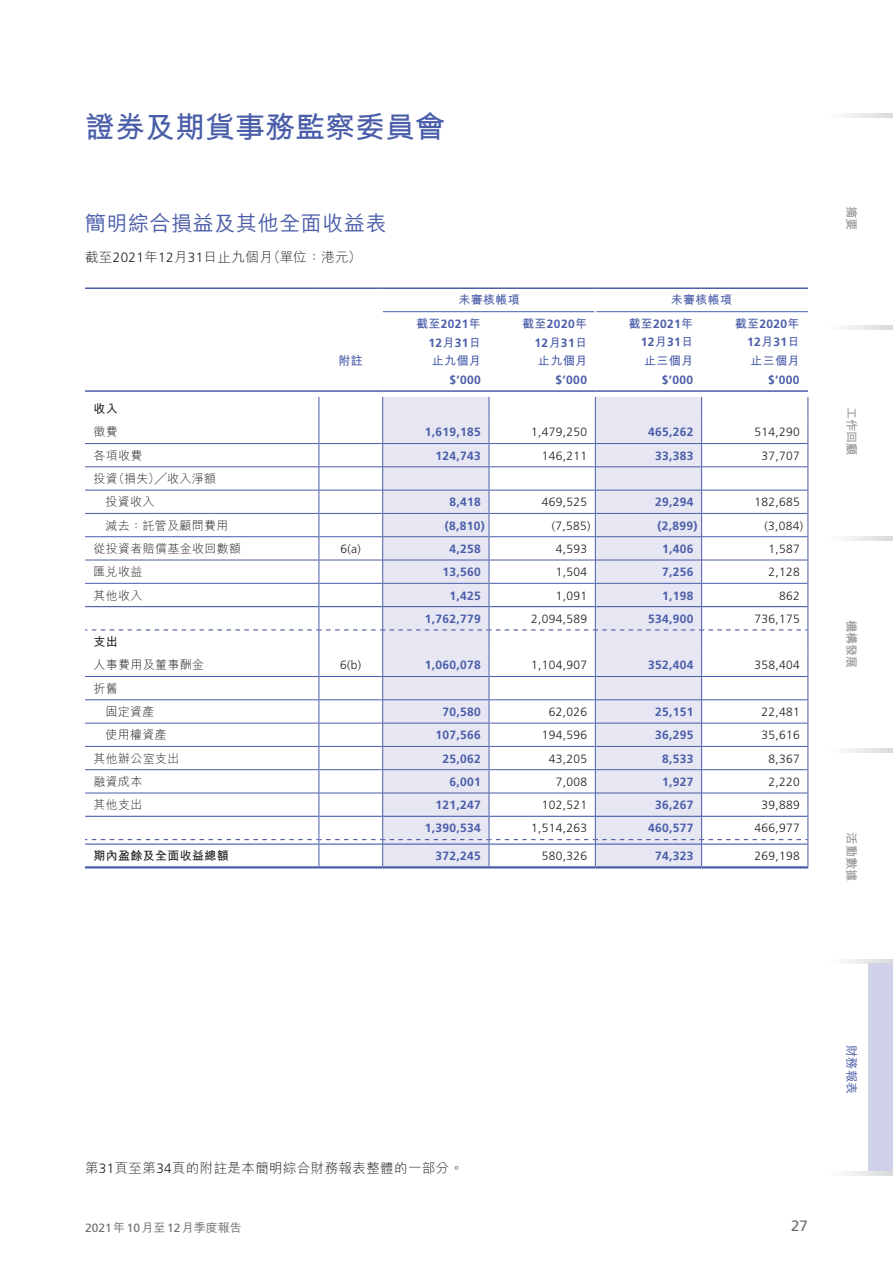
<style>
.page{position:relative;width:893px;height:1263px;background:#fff}
.page>*{position:absolute;margin:0;border:0;box-sizing:border-box;transform-origin:0 0}
.t1{font:700 30px "M Hei HK";color:#4a5da9}
.t2{font:500 21px "M Hei HK";letter-spacing:.03em;color:#4a5da9}
.t3{font:15px "Frutiger LT Std";color:#6c6d70}
.t4{font:300 13.5px "M Hei HK";letter-spacing:.03em;color:#231f20}
.t5{font:700 12.15px "M Hei HK";color:#939598}
.t6{font:500 12.15px "M Hei HK";color:#4a5da9}
.t7{font:700 12px/18.8px "Frutiger LT Std";letter-spacing:.03em;color:#4a5da9;text-align:right}
.t8{font:300 12px "Frutiger LT Std";letter-spacing:.03em;color:#231f20}
.t9{font:300 12px/23.2px "M Hei HK";letter-spacing:.03em;color:#231f20}
.t10{font:700 12px "M Hei HK";letter-spacing:.03em;color:#4a5da9}
.t11{font:12px "Frutiger LT Std";color:#6c6d70}
.t12{font:700 12px "M Hei HK";letter-spacing:.03em;color:#231f20}
.s1{font-family:"Frutiger LT Std"}
.s2{font-family:"M Hei HK"}
.s3{font-family:"M Hei HK";font-weight:500}
</style>
<div class="page">
<div style="left:868px;top:963px;width:25px;height:208px;background:#d0d2e9"></div>
<svg style="left:845px;top:114px;width:48px;height:4px"></svg>
<svg style="left:845px;top:325px;width:48px;height:4px"></svg>
<svg style="left:845px;top:537px;width:48px;height:4px"></svg>
<svg style="left:845px;top:748px;width:48px;height:4px"></svg>
<svg style="left:845px;top:959px;width:48px;height:5px"></svg>
<svg style="left:845px;top:1171px;width:48px;height:4px"></svg>
<hr style="left:85px;top:866px;width:234px;height:2px;background:#4a5da9">
<hr style="left:319px;top:866px;width:64px;height:2px;background:#4a5da9">
<hr style="left:383px;top:866px;width:106px;height:2px;background:#4a5da9">
<hr style="left:489px;top:866px;width:106px;height:2px;background:#4a5da9">
<hr style="left:595px;top:866px;width:107px;height:2px;background:#4a5da9">
<hr style="left:702px;top:866px;width:106px;height:2px;background:#4a5da9">
<hr style="left:85px;top:287px;width:234px;height:2px;background:#4a5da9">
<hr style="left:319px;top:287px;width:64px;height:2px;background:#4a5da9">
<hr style="left:85px;top:390px;width:234px;height:2px;background:#4a5da9">
<hr style="left:319px;top:390px;width:64px;height:2px;background:#4a5da9">
<hr style="left:383px;top:390px;width:106px;height:2px;background:#4a5da9">
<hr style="left:489px;top:390px;width:106px;height:2px;background:#4a5da9">
<hr style="left:595px;top:390px;width:107px;height:2px;background:#4a5da9">
<hr style="left:702px;top:390px;width:106px;height:2px;background:#4a5da9">
<svg style="left:85px;top:397px;width:723px;height:469px"></svg>
<hr style="left:383px;top:287px;width:106px;height:2px;background:#4a5da9">
<hr style="left:489px;top:287px;width:106px;height:2px;background:#4a5da9">
<hr style="left:595px;top:287px;width:107px;height:2px;background:#4a5da9">
<hr style="left:702px;top:287px;width:106px;height:2px;background:#4a5da9">
<hr style="left:383px;top:311px;width:211px;height:1px;background:#4a5da9">
<hr style="left:596px;top:311px;width:212px;height:1px;background:#4a5da9">
<h1 class="t1" style="left:85px;top:106px;width:361px">證券及期貨事務監察委員會</h1>
<h2 class="t2" style="left:85px;top:208px;width:303px">簡明綜合損益及其他全面收益表</h2>
<p class="t4" style="left:85px;top:247px;width:278px">截至<span class="s1">2021</span>年<span class="s1">12</span>月<span class="s1">31</span>日止九個月（單位：港元）</p>
<p class="t10" style="left:339px;top:352px;width:26px">附註</p>
<p class="t10" style="left:458px;top:291px;width:63px">未審核帳項</p>
<p class="t10" style="left:671px;top:291px;width:63px">未審核帳項</p>
<p class="t7" style="left:416px;top:314px;width:66px"><span class="s2">截至</span>2021<span class="s2">年<br></span>12<span class="s2">月</span>31<span class="s2">日</span></p>
<p class="t10" style="left:432px;top:352px;width:51px">止九個月</p>
<p class="t7" style="left:449px;top:370px;width:33px">$’000</p>
<p class="t7" style="left:735px;top:314px;width:66px"><span class="s2">截至</span>2020<span class="s2">年<br></span>12<span class="s2">月</span>31<span class="s2">日</span></p>
<p class="t10" style="left:750px;top:352px;width:51px">止三個月</p>
<p class="t7" style="left:768px;top:370px;width:33px">$’000</p>
<p class="t7" style="left:628px;top:314px;width:66px"><span class="s2">截至</span>2021<span class="s2">年<br></span>12<span class="s2">月</span>31<span class="s2">日</span></p>
<p class="t10" style="left:644px;top:352px;width:51px">止三個月</p>
<p class="t7" style="left:662px;top:370px;width:33px">$’000</p>
<p class="t7" style="left:522px;top:314px;width:66px"><span class="s2">截至</span>2020<span class="s2">年<br></span>12<span class="s2">月</span>31<span class="s2">日</span></p>
<p class="t10" style="left:538px;top:352px;width:51px">止九個月</p>
<p class="t7" style="left:556px;top:370px;width:33px">$’000</p>
<p class="t12" style="left:94px;top:400px;width:26px">收入</p>
<p class="t9" style="left:94px;top:420px;width:26px">徵費</p>
<p class="t7" style="left:425px;top:423px;width:58px">1,619,185</p>
<p class="t8" style="left:531px;top:425px;width:58px">1,479,250</p>
<p class="t7" style="left:648px;top:423px;width:47px">465,262</p>
<p class="t8" style="left:754px;top:425px;width:47px">514,290</p>
<p class="t9" style="left:94px;top:443px;width:51px">各項收費</p>
<p class="t7" style="left:435px;top:446px;width:47px">124,743</p>
<p class="t8" style="left:542px;top:449px;width:47px">146,211</p>
<p class="t7" style="left:655px;top:446px;width:40px">33,383</p>
<p class="t8" style="left:761px;top:449px;width:40px">37,707</p>
<p class="t9" style="left:105px;top:467px;width:112px;text-indent:-12px">投資（損失）╱收入淨額投資收入</p>
<p class="t7" style="left:449px;top:493px;width:33px">8,418</p>
<p class="t8" style="left:542px;top:495px;width:47px">469,525</p>
<p class="t7" style="left:655px;top:493px;width:40px">29,294</p>
<p class="t8" style="left:754px;top:495px;width:47px">182,685</p>
<p class="t9" style="left:105px;top:513px;width:125px">減去：託管及顧問費用</p>
<p class="t7" style="left:445px;top:516px;width:42px">(8,810)</p>
<p class="t8" style="left:552px;top:519px;width:40px">(7,585)</p>
<p class="t7" style="left:657px;top:516px;width:42px">(2,899)</p>
<p class="t8" style="left:764px;top:519px;width:40px">(3,084)</p>
<p class="t9" style="left:94px;top:536px;width:149px">從投資者賠償基金收回數額</p>
<p class="t8" style="left:341px;top:542px;width:22px">6(a)</p>
<p class="t7" style="left:449px;top:539px;width:33px">4,258</p>
<p class="t8" style="left:556px;top:542px;width:33px">4,593</p>
<p class="t7" style="left:662px;top:539px;width:33px">1,406</p>
<p class="t8" style="left:768px;top:542px;width:33px">1,587</p>
<p class="t9" style="left:94px;top:560px;width:51px">匯兌收益</p>
<p class="t7" style="left:442px;top:563px;width:40px">13,560</p>
<p class="t8" style="left:556px;top:565px;width:33px">1,504</p>
<p class="t7" style="left:662px;top:563px;width:33px">7,256</p>
<p class="t8" style="left:768px;top:565px;width:33px">2,128</p>
<p class="t9" style="left:94px;top:583px;width:51px">其他收入</p>
<p class="t7" style="left:449px;top:586px;width:33px">1,425</p>
<p class="t8" style="left:556px;top:589px;width:33px">1,091</p>
<p class="t7" style="left:662px;top:586px;width:33px">1,198</p>
<p class="t8" style="left:779px;top:589px;width:22px">862</p>
<p class="t7" style="left:425px;top:609px;width:58px">1,762,779</p>
<p class="t8" style="left:531px;top:612px;width:58px">2,094,589</p>
<p class="t7" style="left:648px;top:609px;width:47px">534,900</p>
<p class="t8" style="left:754px;top:612px;width:47px">736,175</p>
<p class="t12" style="left:93px;top:633px;width:26px">支出</p>
<p class="t9" style="left:93px;top:653px;width:112px">人事費用及董事酬金</p>
<p class="t8" style="left:340px;top:658px;width:23px">6(b)</p>
<p class="t7" style="left:425px;top:656px;width:58px">1,060,078</p>
<p class="t8" style="left:531px;top:658px;width:58px">1,104,907</p>
<p class="t7" style="left:648px;top:656px;width:47px">352,404</p>
<p class="t8" style="left:754px;top:658px;width:47px">358,404</p>
<p class="t9" style="left:105px;top:676px;width:51px;text-indent:-12px">折舊<br>固定資產</p>
<p class="t7" style="left:442px;top:702px;width:40px">70,580</p>
<p class="t8" style="left:549px;top:705px;width:40px">62,026</p>
<p class="t7" style="left:655px;top:702px;width:40px">25,151</p>
<p class="t8" style="left:761px;top:705px;width:40px">22,481</p>
<p class="t9" style="left:105px;top:723px;width:63px">使用權資產</p>
<p class="t7" style="left:435px;top:726px;width:47px">107,566</p>
<p class="t8" style="left:542px;top:728px;width:47px">194,596</p>
<p class="t7" style="left:655px;top:726px;width:40px">36,295</p>
<p class="t8" style="left:761px;top:728px;width:40px">35,616</p>
<p class="t9" style="left:93px;top:746px;width:88px">其他辦公室支出</p>
<p class="t7" style="left:442px;top:749px;width:40px">25,062</p>
<p class="t8" style="left:549px;top:752px;width:40px">43,205</p>
<p class="t7" style="left:662px;top:749px;width:33px">8,533</p>
<p class="t8" style="left:768px;top:752px;width:33px">8,367</p>
<p class="t9" style="left:93px;top:769px;width:51px">融資成本</p>
<p class="t7" style="left:449px;top:772px;width:33px">6,001</p>
<p class="t8" style="left:556px;top:775px;width:33px">7,008</p>
<p class="t7" style="left:662px;top:772px;width:33px">1,927</p>
<p class="t8" style="left:768px;top:775px;width:33px">2,220</p>
<p class="t9" style="left:93px;top:793px;width:51px">其他支出</p>
<p class="t7" style="left:435px;top:796px;width:47px">121,247</p>
<p class="t8" style="left:542px;top:798px;width:47px">102,521</p>
<p class="t7" style="left:655px;top:796px;width:40px">36,267</p>
<p class="t8" style="left:761px;top:798px;width:40px">39,889</p>
<p class="t7" style="left:425px;top:819px;width:58px">1,390,534</p>
<p class="t8" style="left:531px;top:821px;width:58px">1,514,263</p>
<p class="t7" style="left:648px;top:819px;width:47px">460,577</p>
<p class="t8" style="left:754px;top:821px;width:47px">466,977</p>
<p class="t12" style="left:93px;top:847px;width:137px">期內盈餘及全面收益總額</p>
<p class="t7" style="left:435px;top:847px;width:47px">372,245</p>
<p class="t8" style="left:542px;top:849px;width:47px">580,326</p>
<p class="t7" style="left:655px;top:847px;width:40px">74,323</p>
<p class="t8" style="left:754px;top:849px;width:47px">269,198</p>
<p class="t5" style="left:860px;top:206px;width:26px;rotate:90deg">摘要</p>
<p class="t5" style="left:860px;top:407px;width:50px;rotate:90deg">工作回顧</p>
<p class="t5" style="left:860px;top:620px;width:50px;rotate:90deg">機構發展</p>
<p class="t5" style="left:860px;top:832px;width:50px;rotate:90deg">活動數據</p>
<p class="t4" style="left:85px;top:1158px;width:380px">第<span class="s1">31</span>頁至第<span class="s1">34</span>頁的附註是本簡明綜合財務報表整體的一部分。</p>
<p class="t11" style="left:85px;top:1220px;width:158px">2021<span class="s3">年</span>10<span class="s3">月至</span>12<span class="s3">月季度報告</span></p>
<p class="t3" style="left:791px;top:1217px;width:18px">27</p>
<p class="t6" style="left:860px;top:1045px;width:51px;rotate:90deg">財務報表</p>
</div>
